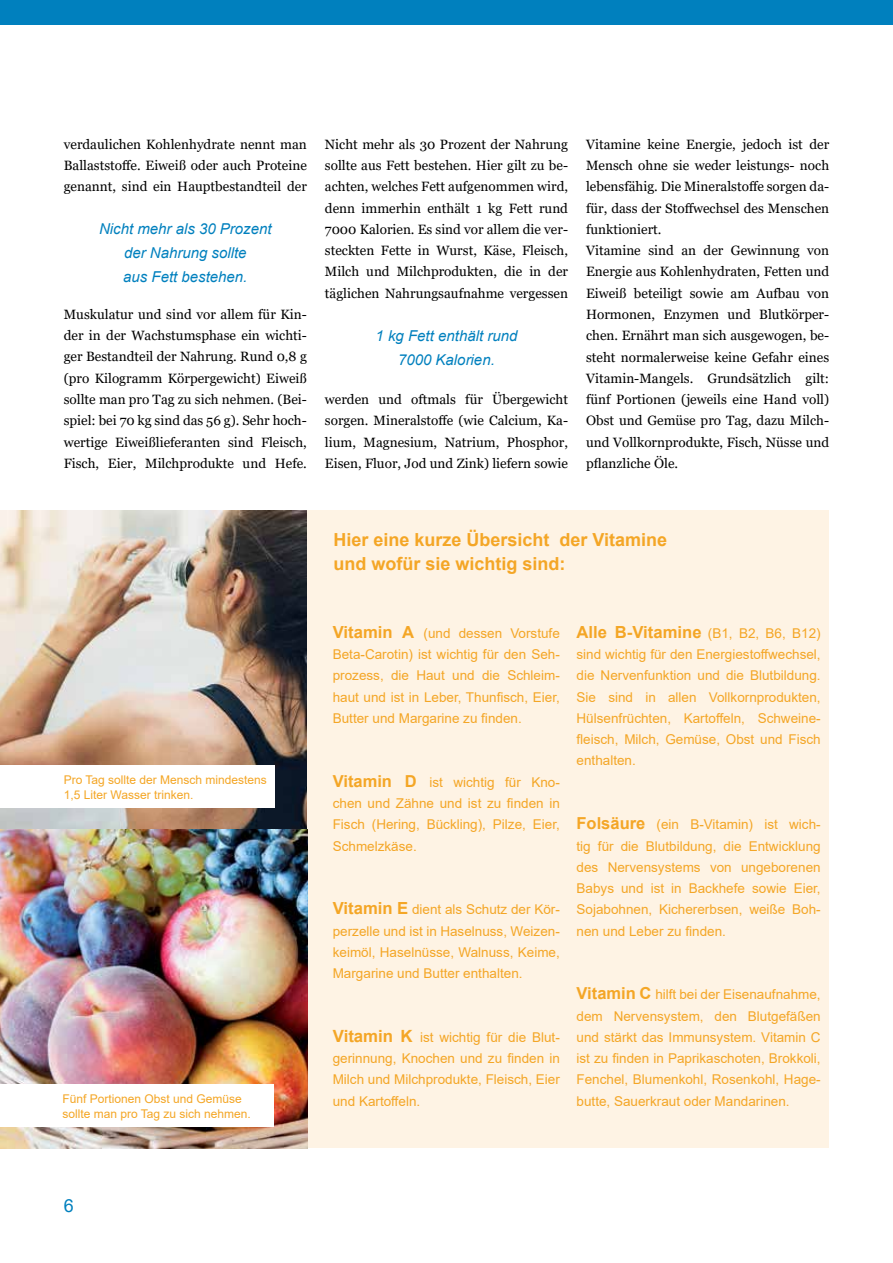
<style>
.page{position:relative;width:893px;height:1263px;background:#fff}
.page>*{position:absolute;margin:0;border:0;box-sizing:border-box;transform-origin:0 0}
.t1{font:700 18px/24px "Arial";color:#f4a626}
.t2{font:18px "Arial";color:#0080be}
.t3{font:700 16.65px "Arial";color:#f4a626}
.t4{font:italic 15px/24px "Arial";color:#0080be;text-align:center}
.t5{font:13.5px/21.3px "Georgia";color:#000;text-align:justify}
.t6{font:13.5px/21.3px "Arial";color:#f4a626;text-align:justify}
.t7{font:12px/15px "Arial";color:#f4a625}
.s1{font-weight:700;font-size:16.65px}
.s2{font-weight:700;font-size:16.5px}
.s3{font-weight:400;font-size:13.5px}
.s4{font-weight:700;font-size:16.8px}
</style>
<div class="page">
<div style="left:0;top:0;width:893px;height:25px;background:#0080be"></div>
<img style="left:0;top:510px;width:308px;height:638px">
<div style="left:308px;top:510px;width:521px;height:638px;background:#fef3e4"></div>
<div style="left:0;top:1084px;width:274px;height:43px;background:#fff"></div>
<div style="left:0;top:765px;width:274px;height:43px;background:#fff"></div>
<p class="t5" style="left:64px;top:134px;width:245px">verdaulichen Kohlenhydrate nennt man Ballaststoffe. Eiweiß oder auch Proteine genannt, sind ein Hauptbestandteil der</p>
<p class="t4" style="left:99px;top:217px;width:174px">Nicht mehr als 30 Prozent der Nahrung sollte<br>aus Fett bestehen.</p>
<p class="t5" style="left:64px;top:304px;width:245px">Muskulatur und sind vor allem für Kin&shy;der in der Wachstumsphase ein wichti&shy;ger Bestandteil der Nahrung. Rund 0,8 g (pro Kilogramm Körpergewicht) Eiweiß sollte man pro Tag zu sich nehmen. (Bei&shy;spiel: bei 70 kg sind das 56 g). Sehr hoch&shy;wertige Eiweißlieferanten sind Fleisch, Fisch, Eier, Milchprodukte und Hefe.</p>
<p class="t5" style="left:325px;top:134px;width:245px">Nicht mehr als 30 Prozent der Nahrung sollte aus Fett bestehen. Hier gilt zu be&shy;achten, welches Fett aufgenommen wird, denn immerhin enthält 1 kg Fett rund 7000 Kalorien. Es sind vor allem die ver&shy;steckten Fette in Wurst, Käse, Fleisch, Milch und Milchprodukten, die in der täglichen Nahrungsaufnahme vergessen</p>
<p class="t4" style="left:376px;top:323px;width:143px">1 kg Fett enthält rund<br>7000 Kalorien.</p>
<p class="t5" style="left:325px;top:389px;width:245px">werden und oftmals für Übergewicht sorgen. Mineralstoffe (wie Calcium, Ka&shy;lium, Magnesium, Natrium, Phosphor, Eisen, Fluor, Jod und Zink) liefern sowie</p>
<p class="t5" style="left:586px;top:134px;width:245px;text-align:left">Vitamine keine Energie, jedoch ist der Mensch ohne sie weder leistungs- noch lebensfähig. Die Mineralstoffe sorgen da&shy;für, dass der Stoffwechsel des Menschen funktioniert.<br>Vitamine sind an der Gewinnung von Energie aus Kohlenhydraten, Fetten und Eiweiß beteiligt sowie am Aufbau von Hormonen, Enzymen und Blutkörper&shy;chen. Ernährt man sich ausgewogen, be&shy;steht normalerweise keine Gefahr eines Vitamin-Mangels. Grundsätzlich gilt: fünf Portionen (jeweils eine Hand voll)<br>Obst und Gemüse pro Tag, dazu Milch&shy;und Vollkornprodukte, Fisch, Nüsse und pflanzliche Öle.</p>
<p class="t7" style="left:64px;top:772px;width:205px">Pro Tag sollte der Mensch mindestens<br>1,5 Liter Wasser trinken.</p>
<h1 class="t1" style="left:333px;top:528px;width:335px">Hier eine kurze Übersicht der Vitamine und wofür sie wichtig sind:</h1>
<p class="t6" style="left:333px;top:622px;width:229px"><span class="s1">Vitamin A</span> (und dessen Vorstufe Beta-Carotin) ist wichtig für den Seh&shy;prozess, die Haut und die Schleim&shy;haut und ist in Leber, Thunfisch, Eier, Butter und Margarine zu finden.</p>
<p class="t6" style="left:333px;top:771px;width:229px"><span class="s2">Vitamin D</span> ist wichtig für Kno&shy;chen und Zähne und ist zu finden in Fisch (Hering, Bückling), Pilze, Eier, Schmelzkäse.</p>
<p class="t6" style="left:333px;top:899px;width:229px"><span class="s1">Vitamin E</span> dient als Schutz der Kör&shy;perzelle und ist in Haselnuss, Weizen&shy;keimöl, Haselnüsse, Walnuss, Keime, Margarine und Butter enthalten.</p>
<p class="t3" style="left:577px;top:620px;width:246px">Alle B-Vitamine <span class="s3">(B1, B2, B6, B12)</span></p>
<p class="t6" style="left:577px;top:644px;width:246px">sind wichtig für den Energiestoffwechsel, die Nervenfunktion und die Blutbildung.<br>Sie sind in allen Vollkornprodukten, Hülsenfrüchten, Kartoffeln, Schweine&shy;fleisch, Milch, Gemüse, Obst und Fisch enthalten.</p>
<p class="t6" style="left:577px;top:814px;width:246px"><span class="s2">Folsäure</span> (ein B-Vitamin) ist wich&shy;tig für die Blutbildung, die Entwicklung des Nervensystems von ungeborenen Babys und ist in Backhefe sowie Eier, Sojabohnen, Kichererbsen, weiße Boh&shy;nen und Leber zu finden.</p>
<p class="t6" style="left:577px;top:984px;width:246px"><span class="s2">Vitamin C</span> hilft bei der Eisenaufnahme, dem Nervensystem, den Blutgefäßen und stärkt das Immunsystem. Vitamin C ist zu finden in Paprikaschoten, Brokkoli, Fenchel, Blumenkohl, Rosenkohl, Hage-</p>
<p class="t6" style="left:333px;top:1026px;width:229px"><span class="s4">Vitamin K</span> ist wichtig für die Blut&shy;gerinnung, Knochen und zu finden in Milch und Milchprodukte, Fleisch, Eier und Kartoffeln.</p>
<p class="t7" style="left:62px;top:1091px;width:181px">Fünf Portionen Obst und Gemüse</p>
<p class="t6" style="left:577px;top:1090px;width:215px">butte, Sauerkraut oder Mandarinen.</p>
<p class="t7" style="left:62px;top:1106px;width:190px">sollte man pro Tag zu sich nehmen.</p>
<h1 class="t2" style="left:64px;top:1193px;width:12px">6</h1>
</div>
